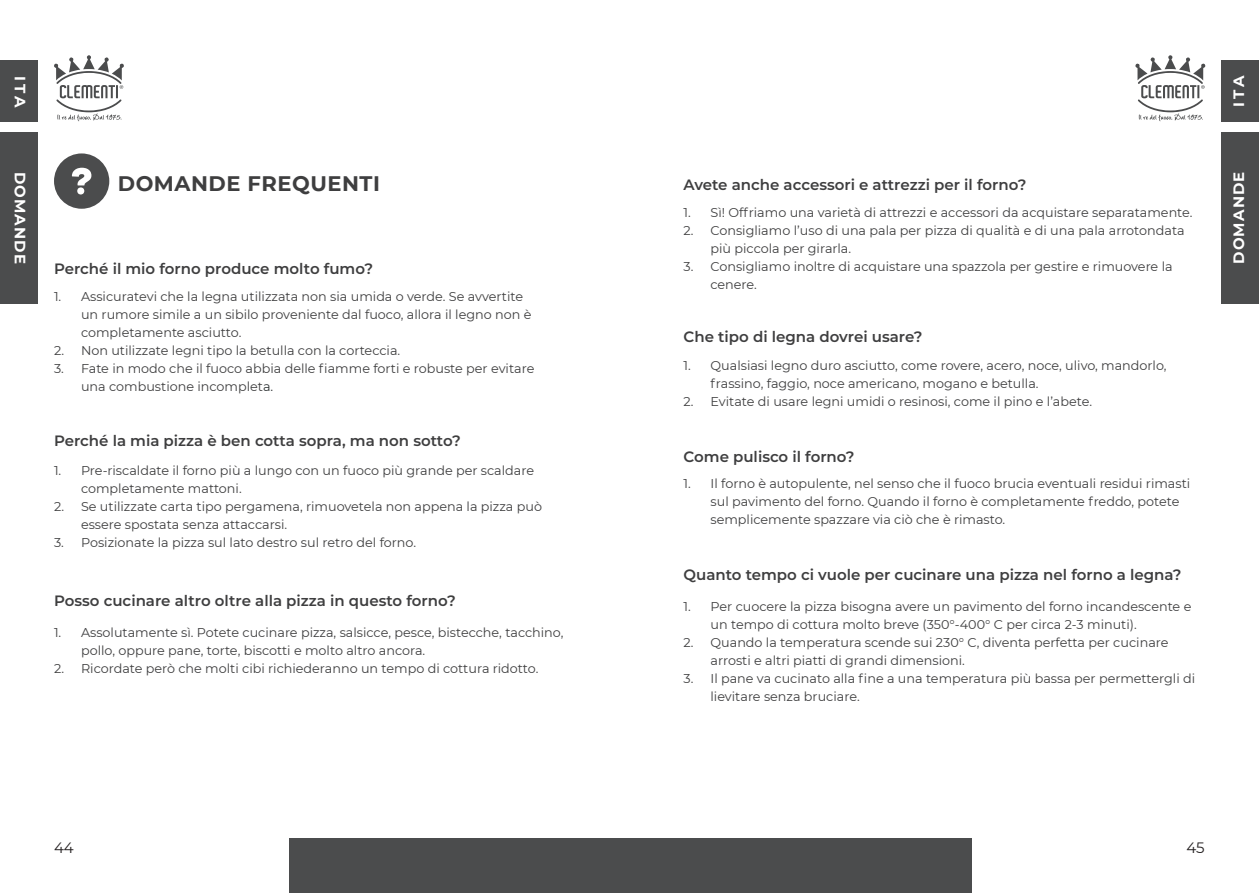
<style>
.page{position:relative;width:1259px;height:893px;background:#fff}
.page>*{position:absolute;margin:0;border:0;box-sizing:border-box;transform-origin:0 0}
.t1{font:700 21px "Montserrat";letter-spacing:.025em;color:#3e3e3f}
.t2{font:600 15px "Montserrat";color:#3e3e3f}
.t3{font:700 15px "Montserrat";letter-spacing:.075em;color:#fff}
.t4{font:15px "Montserrat";color:#231f20}
.t5{font:12.75px/18px "Montserrat";color:#3e3e3f}
.s1{color:#2f3435}
</style>
<div class="page">
<svg style="left:54px;top:153px;width:55px;height:56px"></svg>
<div style="left:0;top:61px;width:38px;height:61px;background:#4b4c4d"></div>
<svg style="left:54px;top:55px;width:70px;height:66px"></svg>
<div style="left:0;top:132px;width:38px;height:172px;background:#4b4c4d"></div>
<div style="left:1221px;top:61px;width:38px;height:61px;background:#4b4c4d"></div>
<svg style="left:1135px;top:55px;width:70px;height:66px"></svg>
<div style="left:289px;top:839px;width:683px;height:54px;background:#4b4c4d"></div>
<div style="left:1221px;top:132px;width:38px;height:172px;background:#4b4c4d"></div>
<p class="t3" style="left:31px;top:76px;width:33px;rotate:90deg">ITA</p>
<p class="t3" style="left:31px;top:172px;width:94px;rotate:90deg">DOMANDE</p>
<p class="t2" style="left:683px;top:175px;width:344px">Avete anche accessori e attrezzi per il forno?</p>
<p class="t1" style="left:118px;top:168px;width:264px">DOMANDE FREQUENTI</p>
<p class="t5" style="left:683px;top:203px;width:510px">1. Sì! Offriamo una varietà di attrezzi e accessori da acquistare separatamente.</p>
<p class="t5" style="left:710px;top:221px;width:476px;text-indent:-27px">2. Consigliamo l’uso di una pala per pizza di qualità e di una pala arrotondata più piccola per girarla.</p>
<p class="t5" style="left:710px;top:257px;width:463px;text-indent:-27px">3. Consigliamo inoltre di acquistare una spazzola per gestire e rimuovere la cenere.</p>
<p class="t2" style="left:54px;top:258px;width:321px">Perché il mio forno produce molto fumo?</p>
<p class="t5" style="left:81px;top:287px;width:452px;text-indent:-27px">1. Assicuratevi che la legna utilizzata non sia umida o verde. Se avvertite un rumore simile a un sibilo proveniente dal fuoco, allora il legno non è completamente asciutto.</p>
<p class="t5" style="left:54px;top:341px;width:348px">2. Non utilizzate legni tipo la betulla con la corteccia.</p>
<p class="t5" style="left:81px;top:359px;width:455px;text-indent:-27px">3. Fate in modo che il fuoco abbia delle fiamme forti e robuste per evitare una combustione incomplet<span class="s1">a.</span></p>
<p class="t2" style="left:683px;top:326px;width:240px">Che tipo di legna dovrei usare?</p>
<p class="t5" style="left:710px;top:356px;width:457px;text-indent:-27px">1. Qualsiasi legno duro asciutto, come rovere, acero, noce, ulivo, mandorlo, frassino, faggio, noce americano, mogano e betulla.</p>
<p class="t5" style="left:683px;top:392px;width:410px">2. Evitate di usare legni umidi o resinosi, come il pino e l’abete.</p>
<p class="t2" style="left:54px;top:430px;width:408px">Perché la mia pizza è ben cotta sopra, ma non sotto?</p>
<p class="t5" style="left:81px;top:461px;width:454px;text-indent:-27px">1. Pre-riscaldate il forno più a lungo con un fuoco più grande per scaldare completamente mattoni.</p>
<p class="t5" style="left:81px;top:497px;width:462px;text-indent:-27px">2. Se utilizzate carta tipo pergamena, rimuovetela non appena la pizza può essere spostata senza attaccarsi.</p>
<p class="t5" style="left:54px;top:533px;width:364px">3. Posizionate la pizza sul lato destro sul retro del forno.</p>
<p class="t2" style="left:54px;top:590px;width:403px">Posso cucinare altro oltre alla pizza in questo forno?</p>
<p class="t5" style="left:81px;top:623px;width:484px;text-indent:-27px">1. Assolutamente sì. Potete cucinare pizza, salsicce, pesce, bistecche, tacchino, pollo, oppure pane, torte, biscotti e molto altro ancora.</p>
<p class="t5" style="left:54px;top:659px;width:486px">2. Ricordate però che molti cibi richiederanno un tempo di cottura ridotto.</p>
<p class="t2" style="left:683px;top:446px;width:173px">Come pulisco il forno?</p>
<p class="t5" style="left:710px;top:474px;width:481px;text-indent:-27px">1. Il forno è autopulente, nel senso che il fuoco brucia eventuali residui rimasti sul pavimento del forno. Quando il forno è completamente freddo, potete semplicemente spazzare via ciò che è rimasto.</p>
<p class="t2" style="left:683px;top:564px;width:499px">Quanto tempo ci vuole per cucinare una pizza nel forno a legna?</p>
<p class="t5" style="left:710px;top:597px;width:482px;text-indent:-27px">1. Per cuocere la pizza bisogna avere un pavimento del forno incandescente e un tempo di cottura molto breve (350°-400° C per circa 2-3 minuti).</p>
<p class="t5" style="left:710px;top:633px;width:459px;text-indent:-27px">2. Quando la temperatura scende sui 230° C, diventa perfetta per cucinare arrosti e altri piatti di grandi dimensioni.</p>
<p class="t5" style="left:710px;top:669px;width:486px;text-indent:-27px">3. Il pane va cucinato alla fine a una temperatura più bassa per permettergli di lievitare senza bruciare.</p>
<p class="t3" style="left:1228px;top:107px;width:33px;rotate:-90deg">ITA</p>
<p class="t3" style="left:1228px;top:264px;width:94px;rotate:-90deg">DOMANDE</p>
<p class="t4" style="left:54px;top:838px;width:21px">44</p>
<p class="t4" style="left:1186px;top:838px;width:20px">45</p>
</div>
